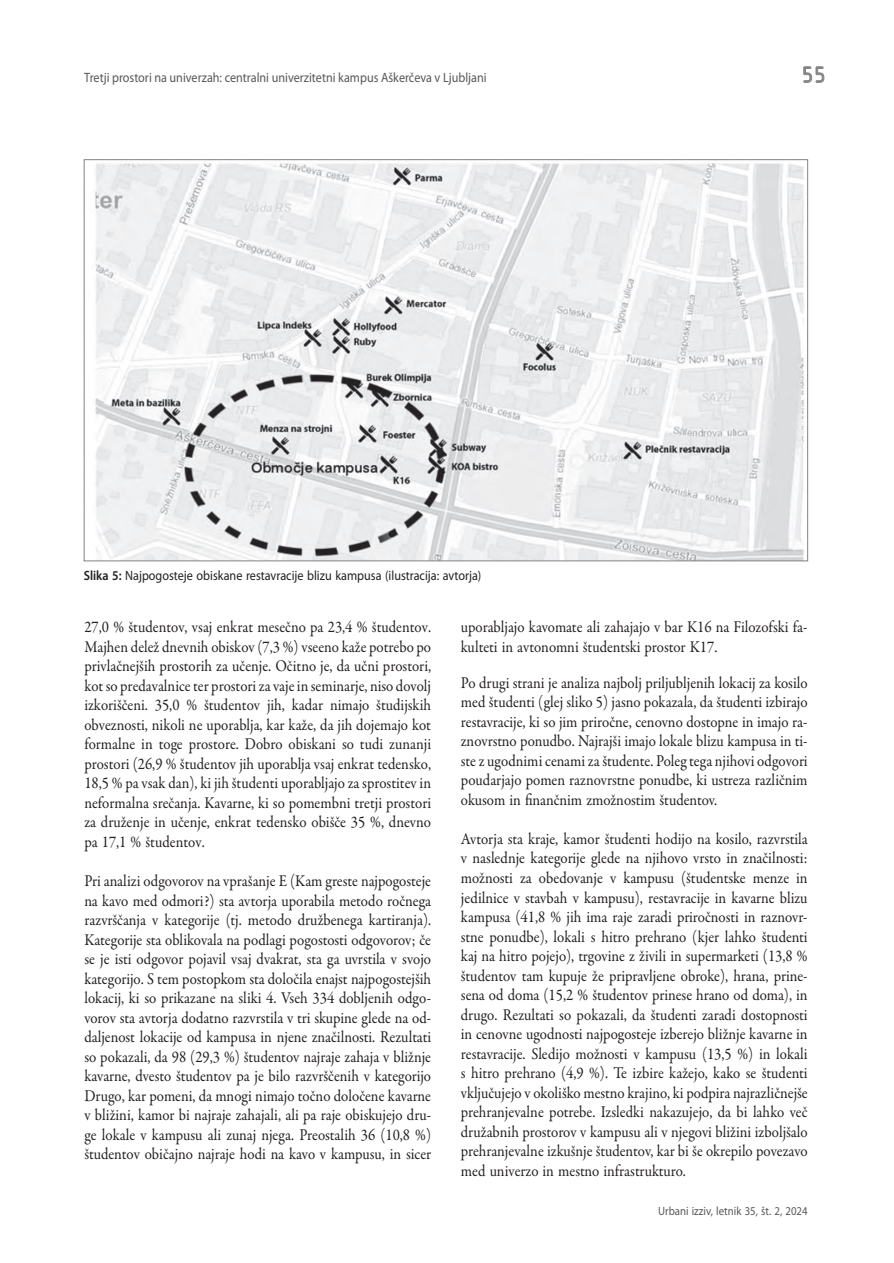
<style>
.page{position:relative;width:894px;height:1263px;background:#fff}
.page>*{position:absolute;margin:0;border:0;box-sizing:border-box;transform-origin:0 0}
.t1{font:24px "ISOCTEUR";color:#808285}
.t2{font:16.5px/19.5px "Garamond Premr Pro";color:#231f20;text-align:justify;scale:.9 1}
.t3{font:13.5px "Myriad Pro";color:#57585a;scale:.9 1}
.t4{font:13.5px "Myriad Pro";color:#231f20;scale:.9 1}
.t5{font:12px "Myriad Pro";color:#57585a;scale:.9 1}
.s1{font-weight:600}
</style>
<div class="page">
<svg style="left:803px;top:66px;width:21px;height:17px"></svg>
<img style="left:95px;top:163px;width:709px;height:396px">
<p class="t3" style="left:84px;top:70px;width:448px">Tretji prostori na univerzah: centralni univerzitetni kampus Aškerčeva v Ljubljani</p>
<p class="t4" style="left:84px;top:568px;width:443px"><span class="s1">Slika 5:</span> Najpogosteje obiskane restavracije blizu kampusa (ilustracija: avtorja)</p>
<h1 class="t1" style="left:799px;top:59px;width:31px">55</h1>
<p class="t2" style="left:84px;top:618px;width:387px">27,0 % študentov, vsaj enkrat mesečno pa 23,4 % študentov.<br>Majhen delež dnevnih obiskov (7,3 %) vseeno kaže potrebo po privlačnejših prostorih za učenje. Očitno je, da učni prostori, kot so predavalnice ter prostori za vaje in seminarje, niso dovolj izkoriščeni. 35,0 % študentov jih, kadar nimajo študijskih obveznosti, nikoli ne uporablja, kar kaže, da jih dojemajo kot formalne in toge prostore. Dobro obiskani so tudi zunanji prostori (26,9 % študentov jih uporablja vsaj enkrat tedensko, 18,5 % pa vsak dan), ki jih študenti uporabljajo za sprostitev in neformalna srečanja. Kavarne, ki so pomembni tretji prostori za druženje in učenje, enkrat tedensko obišče 35 %, dnevno pa 17,1 % študentov.</p>
<p class="t2" style="left:84px;top:871px;width:387px">Pri analizi odgovorov na vprašanje E (Kam greste najpogosteje na kavo med odmori?) sta avtorja uporabila metodo ročnega razvrščanja v kategorije (tj. metodo družbenega kartiranja).<br>Kategorije sta oblikovala na podlagi pogostosti odgovorov; če se je isti odgovor pojavil vsaj dvakrat, sta ga uvrstila v svojo kategorijo. S tem postopkom sta določila enajst najpogostejših lokacij, ki so prikazane na sliki 4. Vseh 334 dobljenih odgo&shy;vorov sta avtorja dodatno razvrstila v tri skupine glede na od&shy;daljenost lokacije od kampusa in njene značilnosti. Rezultati so pokazali, da 98 (29,3 %) študentov najraje zahaja v bližnje kavarne, dvesto študentov pa je bilo razvrščenih v kategorijo Drugo, kar pomeni, da mnogi nimajo točno določene kavarne v bližini, kamor bi najraje zahajali, ali pa raje obiskujejo dru&shy;ge lokale v kampusu ali zunaj njega. Preostalih 36 (10,8 %) študentov običajno najraje hodi na kavo v kampusu, in sicer</p>
<p class="t2" style="left:461px;top:618px;width:387px">uporabljajo kavomate ali zahajajo v bar K16 na Filozofski fa&shy;kulteti in avtonomni študentski prostor K17.</p>
<p class="t2" style="left:461px;top:673px;width:387px">Po drugi strani je analiza najbolj priljubljenih lokacij za kosilo med študenti (glej sliko 5) jasno pokazala, da študenti izbirajo restavracije, ki so jim priročne, cenovno dostopne in imajo ra&shy;znovrstno ponudbo. Najrajši imajo lokale blizu kampusa in ti&shy;ste z ugodnimi cenami za študente. Poleg tega njihovi odgovori poudarjajo pomen raznovrstne ponudbe, ki ustreza različnim okusom in finančnim zmožnostim študentov.</p>
<p class="t2" style="left:461px;top:829px;width:387px">Avtorja sta kraje, kamor študenti hodijo na kosilo, razvrstila v naslednje kategorije glede na njihovo vrsto in značilnosti: možnosti za obedovanje v kampusu (študentske menze in jedilnice v stavbah v kampusu), restavracije in kavarne blizu kampusa (41,8 % jih ima raje zaradi priročnosti in raznovr&shy;stne ponudbe), lokali s hitro prehrano (kjer lahko študenti kaj na hitro pojejo), trgovine z živili in supermarketi (13,8 % študentov tam kupuje že pripravljene obroke), hrana, prine&shy;sena od doma (15,2 % študentov prinese hrano od doma), in drugo. Rezultati so pokazali, da študenti zaradi dostopnosti in cenovne ugodnosti najpogosteje izberejo bližnje kavarne in restavracije. Sledijo možnosti v kampusu (13,5 %) in lokali s hitro prehrano (4,9 %). Te izbire kažejo, kako se študenti vključujejo v okoliško mestno krajino, ki podpira najrazličnejše prehranjevalne potrebe. Izsledki nakazujejo, da bi lahko več družabnih prostorov v kampusu ali v njegovi bližini izboljšalo prehranjevalne izkušnje študentov, kar bi še okrepilo povezavo med univerzo in mestno infrastrukturo.</p>
<p class="t5" style="left:658px;top:1204px;width:168px">Urbani izziv, letnik 35, št. 2, 2024</p>
</div>
